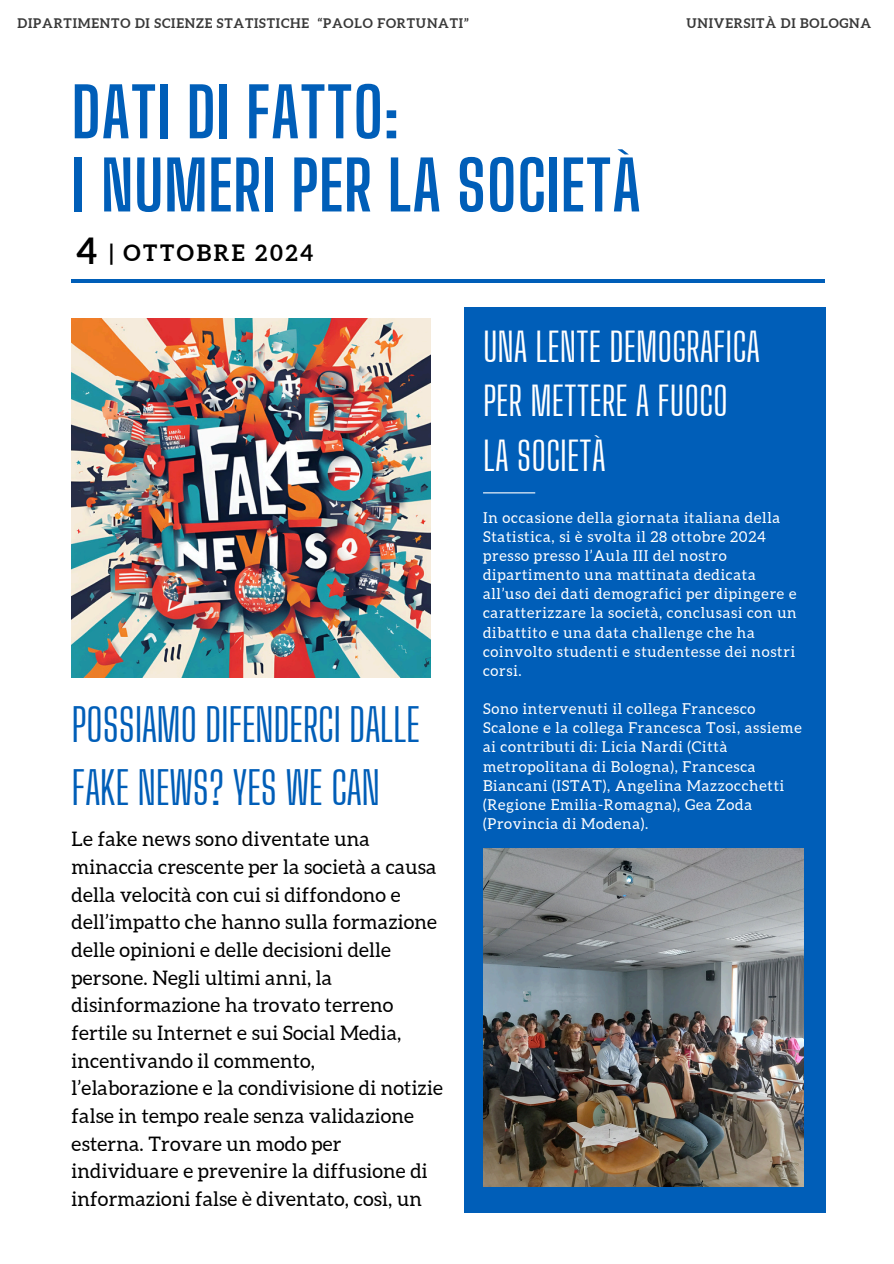
<style>
.page{position:relative;width:894px;height:1264px;background:#fff}
.page>*{position:absolute;margin:0;border:0;box-sizing:border-box;transform-origin:0 0}
.t1{font:700 67.5px/73.2px "Big Shoulders Display";letter-spacing:.01em;color:#005eb8}
.t2{font:45px/63px "Big Shoulders Display";letter-spacing:-.015em;color:#005eb8}
.t3{font:39.45px/54.4px "Big Shoulders Display";color:#fff}
.t4{font:700 36px "Aleo";color:#000}
.t5{font:700 22.5px "Aleo";letter-spacing:.115em;color:#000}
.t6{font:19.95px/27.6px "Aleo";letter-spacing:.01em;color:#000}
.t7{font:15px/19.2px "Aleo";letter-spacing:.05em;color:#fff}
.t8{font:700 13.2px "Aleo";letter-spacing:.06em;color:#393939}
</style>
<div class="page">
<hr style="left:72px;top:279px;width:752px;height:4px;background:#005eb8">
<div style="left:464px;top:307px;width:361px;height:905px;background:#005eb8"></div>
<hr style="left:483px;top:492px;width:52px;height:1px;background:#fff">
<img style="left:483px;top:848px;width:320px;height:338px">
<img style="left:72px;top:318px;width:358px;height:359px">
<h4 class="t8" style="left:18px;top:16px;width:452px">DIPARTIMENTO DI SCIENZE STATISTICHE “PAOLO FORTUNATI”</h4>
<p class="t1" style="left:72px;top:76px;width:570px">DATI DI FATTO:<br>I NUMERI PER LA SOCIETÀ</p>
<h6 class="t4" style="left:76px;top:230px;width:22px">4</h6>
<h5 class="t5" style="left:110px;top:240px;width:205px">| OTTOBRE 2024</h5>
<h6 class="t8" style="left:686px;top:16px;width:186px">UNIVERSITÀ DI BOLOGNA</h6>
<h1 class="t2" style="left:72px;top:693px;width:350px">POSSIAMO DIFENDERCI DALLE<br>FAKE NEWS? YES WE CAN</h1>
<h2 class="t6" style="left:72px;top:825px;width:372px">Le fake news sono diventate una minaccia crescente per la società a causa della velocità con cui si diffondono e dell’impatto che hanno sulla formazione delle opinioni e delle decisioni delle persone. Negli ultimi anni, la disinformazione ha trovato terreno fertile su Internet e sui Social Media, incentivando il commento, l’elaborazione e la condivisione di notizie false in tempo reale senza validazione esterna. Trovare un modo per individuare e prevenire la diffusione di informazioni false è diventato, così, un</h2>
<p class="t3" style="left:483px;top:319px;width:278px">UNA LENTE DEMOGRAFICA<br>PER METTERE A FUOCO<br>LA SOCIETÀ</p>
<p class="t7" style="left:483px;top:508px;width:315px">In occasione della giornata italiana della Statistica, si è svolta il 28 ottobre 2024 presso presso l’Aula III del nostro dipartimento una mattinata dedicata all’uso dei dati demografici per dipingere e caratterizzare la società, conclusasi con un dibattito e una data challenge che ha coinvolto studenti e studentesse dei nostri corsi.</p>
<p class="t7" style="left:483px;top:699px;width:320px">Sono intervenuti il collega Francesco Scalone e la collega Francesca Tosi, assieme ai contributi di: Licia Nardi (Città metropolitana di Bologna), Francesca Biancani (ISTAT), Angelina Mazzocchetti (Regione Emilia-Romagna), Gea Zoda (Provincia di Modena).</p>
</div>
